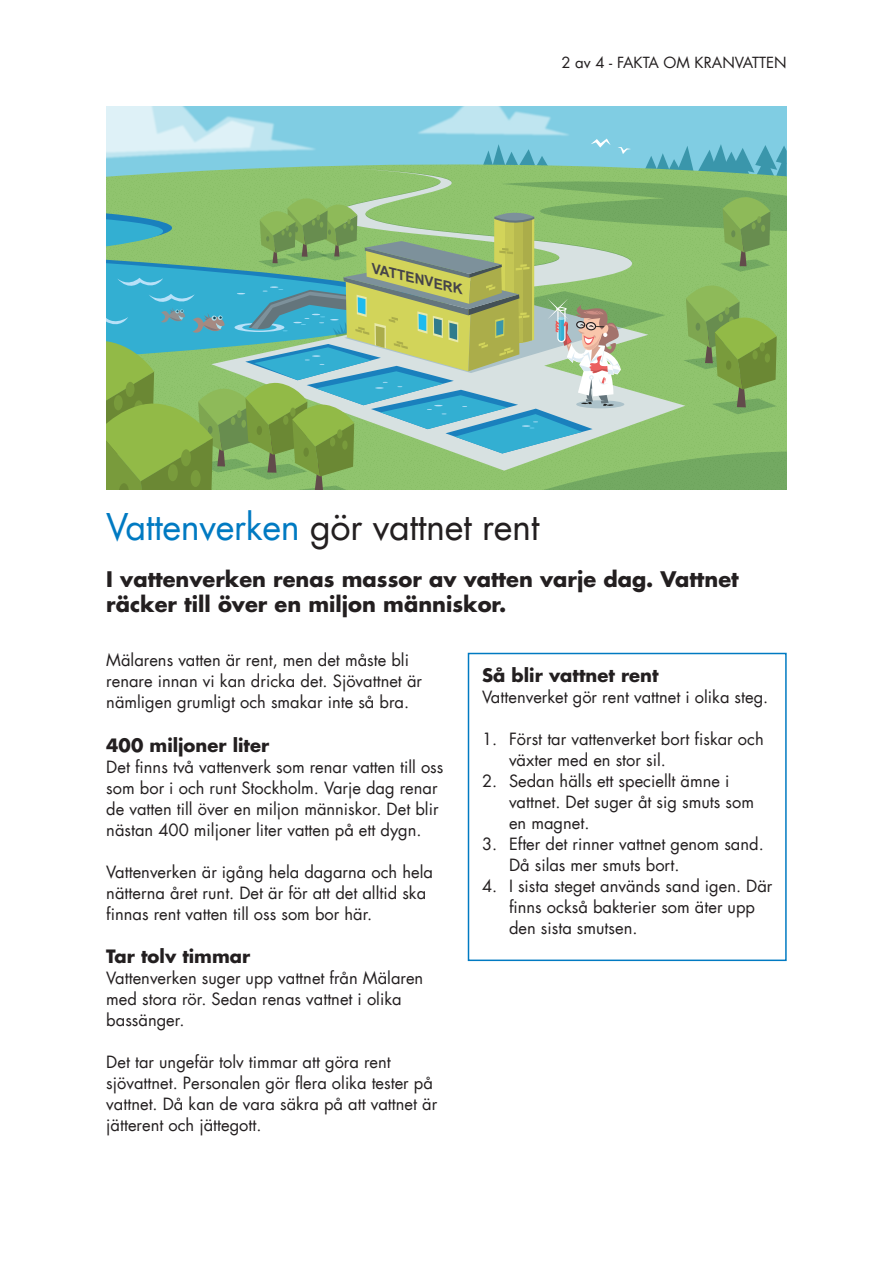
<style>
.page{position:relative;width:893px;height:1263px;background:#fff}
.page>*{position:absolute;margin:0;border:0;box-sizing:border-box;transform-origin:0 0}
.rubrik_-_faktablad{font:36px "Futura LT";letter-spacing:-.01em;color:#231f20}
.ingress_-_faktablad{font:700 21px/25.5px "Futura LT";color:#231f20}
.rubrik_-_faktaruta{font:700 18px "Futura LT";color:#231f20}
.brödtext_-_faktablad{font:16.5px/21px "Futura LT";color:#231f20}
.t1{font:15px "Futura LT";color:#231f20}
.t2{font:italic 700 13.8px "Arial";color:#454349}
.s1{color:#007ac2}
</style>
<div class="page">
<div style="left:106px;top:106px;width:681px;height:78px;background:#80cde3"></div>
<img style="left:267px;top:122px;width:7px;height:17px">
<img style="left:418px;top:106px;width:151px;height:30px">
<img style="left:106px;top:106px;width:161px;height:33px">
<svg style="left:106px;top:139px;width:681px;height:350px;background:#8b8"></svg>
<div style="left:468px;top:653px;width:319px;height:308px;border:2px solid #007ac2"></div>
<p class="t2" style="left:375px;top:259px;width:95px;rotate:13deg">VATTENVERK</p>
<p class="t1" style="left:561px;top:53px;width:227px">2 av 4 - FAKTA OM KRANVATTEN</p>
<p class="rubrik_-_faktablad" style="left:106px;top:504px;width:435px"><span class="s1">Vattenverken</span> gör vattnet rent</p>
<p class="ingress_-_faktablad" style="left:106px;top:566px;width:634px">I vattenverken renas massor av vatten varje dag. Vattnet räcker till över en miljon människor.</p>
<p class="brödtext_-_faktablad" style="left:106px;top:650px;width:317px">Mälarens vatten är rent, men det måste bli renare innan vi kan dricka det. Sjövattnet är nämligen grumligt och smakar inte så bra.</p>
<p class="rubrik_-_faktaruta" style="left:106px;top:733px;width:164px">400 miljoner liter</p>
<p class="brödtext_-_faktablad" style="left:106px;top:756px;width:339px">Det finns två vattenverk som renar vatten till oss som bor i och runt Stockholm. Varje dag renar de vatten till över en miljon människor. Det blir nästan 400 miljoner liter vatten på ett dygn.</p>
<p class="brödtext_-_faktablad" style="left:106px;top:861px;width:328px">Vattenverken är igång hela dagarna och hela nätterna året runt. Det är för att det alltid ska finnas rent vatten till oss som bor här.</p>
<p class="rubrik_-_faktaruta" style="left:106px;top:945px;width:146px">Tar tolv timmar</p>
<p class="brödtext_-_faktablad" style="left:106px;top:968px;width:319px">Vattenverken suger upp vattnet från Mälaren med stora rör. Sedan renas vattnet i olika bassänger.</p>
<p class="brödtext_-_faktablad" style="left:106px;top:1052px;width:332px">Det tar ungefär tolv timmar att göra rent sjövattnet. Personalen gör flera olika tester på vattnet. Då kan de vara säkra på att vattnet är jätterent och jättegott.</p>
<p class="rubrik_-_faktaruta" style="left:482px;top:663px;width:178px">Så blir vattnet rent</p>
<p class="brödtext_-_faktablad" style="left:482px;top:686px;width:288px">Vattenverket gör rent vattnet i olika steg.</p>
<p class="brödtext_-_faktablad" style="left:509px;top:728px;width:256px;text-indent:-27px">1. Först tar vattenverket bort fiskar och växter med en stor sil.</p>
<p class="brödtext_-_faktablad" style="left:509px;top:770px;width:247px;text-indent:-27px">2. Sedan hälls ett speciellt ämne i vattnet. Det suger åt sig smuts som en magnet.</p>
<p class="brödtext_-_faktablad" style="left:509px;top:833px;width:256px;text-indent:-27px">3. Efter det rinner vattnet genom sand.<br>Då silas mer smuts bort.</p>
<p class="brödtext_-_faktablad" style="left:509px;top:875px;width:265px;text-indent:-27px">4. I sista steget används sand igen. Där finns också bakterier som äter upp den sista smutsen.</p>
</div>
